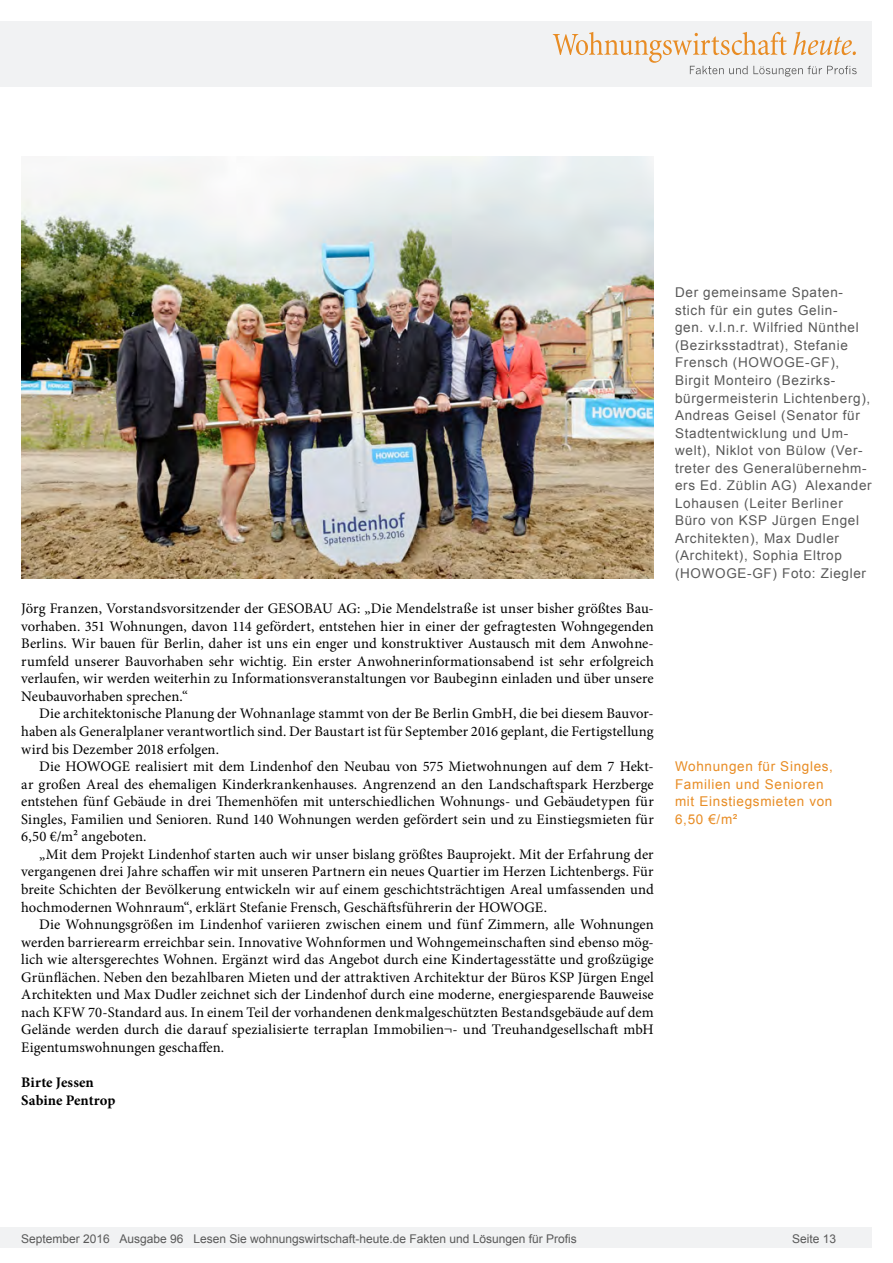
<style>
.page{position:relative;width:893px;height:1263px;background:#fff}
.page>*{position:absolute;margin:0;border:0;box-sizing:border-box;transform-origin:0 0}
.Fliesstext{font:14.7px/17.5px "Minion Pro";letter-spacing:.005em;color:#000;text-align:justify}
.Fließtext_erste_Zeil{font:14.7px/17.5px "Minion Pro";letter-spacing:.005em;color:#000;text-align:justify}
.AUTOR{font:700 14.7px "Minion Pro";color:#000}
.Bildunterschrift{font:13.5px/17.5px "Arial";letter-spacing:.05em;color:#595959}
.Info{font:13.5px/17.5px "Arial";letter-spacing:.05em;color:#e88c24}
.t1{font:12px "Arial";color:#595959}
</style>
<div class="page">
<div style="left:0;top:1227px;width:872px;height:20px;background:#f1f2f3"></div>
<div style="left:0;top:21px;width:872px;height:66px;background:#f1f2f3"></div>
<svg style="left:553px;top:32px;width:304px;height:45px"></svg>
<img style="left:21px;top:157px;width:633px;height:421px">
<p class="Fließtext_erste_Zeil" style="left:21px;top:600px;width:634px">Jörg Franzen, Vorstandsvorsitzender der GESOBAU AG: „Die Mendelstraße ist unser bisher größtes Bau&shy;vorhaben. 351 Wohnungen, davon 114 gefördert, entstehen hier in einer der gefragtesten Wohngegenden Berlins. Wir bauen für Berlin, daher ist uns ein enger und konstruktiver Austausch mit dem Anwohne&shy;rumfeld unserer Bauvorhaben sehr wichtig. Ein erster Anwohnerinformationsabend ist sehr erfolgreich verlaufen, wir werden weiterhin zu Informationsveranstaltungen vor Baubeginn einladen und über unsere Neubauvorhaben sprechen.“</p>
<p class="Fliesstext" style="left:21px;top:705px;width:634px;text-indent:18px">Die architektonische Planung der Wohnanlage stammt von der Be Berlin GmbH, die bei diesem Bauvor&shy;haben als Generalplaner verantwortlich sind. Der Baustart ist für September 2016 geplant, die Fertigstellung wird bis Dezember 2018 erfolgen.</p>
<p class="Fliesstext" style="left:21px;top:758px;width:634px;text-indent:18px">Die HOWOGE realisiert mit dem Lindenhof den Neubau von 575 Mietwohnungen auf dem 7 Hekt&shy;ar großen Areal des ehemaligen Kinderkrankenhauses. Angrenzend an den Landschaftspark Herzberge entstehen fünf Gebäude in drei Themenhöfen mit unterschiedlichen Wohnungs- und Gebäudetypen für Singles, Familien und Senioren. Rund 140 Wohnungen werden gefördert sein und zu Einstiegsmieten für 6,50 €/m² angeboten.</p>
<p class="Fliesstext" style="left:21px;top:845px;width:634px;text-indent:18px">„Mit dem Projekt Lindenhof starten auch wir unser bislang größtes Bauprojekt. Mit der Erfahrung der vergangenen drei Jahre schaffen wir mit unseren Partnern ein neues Quartier im Herzen Lichtenbergs. Für breite Schichten der Bevölkerung entwickeln wir auf einem geschichtsträchtigen Areal umfassenden und hochmodernen Wohnraum“, erklärt Stefanie Frensch, Geschäftsführerin der HOWOGE.</p>
<p class="Fliesstext" style="left:21px;top:916px;width:634px;text-indent:18px">Die Wohnungsgrößen im Lindenhof variieren zwischen einem und fünf Zimmern, alle Wohnungen werden barrierearm erreichbar sein. Innovative Wohnformen und Wohngemeinschaften sind ebenso mög&shy;lich wie altersgerechtes Wohnen. Ergänzt wird das Angebot durch eine Kindertagesstätte und großzügige Grünflächen. Neben den bezahlbaren Mieten und der attraktiven Architektur der Büros KSP Jürgen Engel Architekten und Max Dudler zeichnet sich der Lindenhof durch eine moderne, energiesparende Bauweise nach KFW 70-Standard aus. In einem Teil der vorhandenen denkmalgeschützten Bestandsgebäude auf dem Gelände werden durch die darauf spezialisierte terraplan Immobilien¬- und Treuhandgesellschaft mbH Eigentumswohnungen geschaffen.</p>
<p class="AUTOR" style="left:21px;top:1072px;width:74px">Birte Jessen</p>
<p class="AUTOR" style="left:21px;top:1089px;width:96px">Sabine Pentrop</p>
<p class="Bildunterschrift" style="left:675px;top:284px;width:198px">Der gemeinsame Spaten&shy;stich für ein gutes Gelin-<br>gen. v.l.n.r. Wilfried Nünthel (Bezirksstadtrat), Stefanie<br>Frensch (HOWOGE-GF),<br>Birgit Monteiro (Bezirks&shy;bürgermeisterin Lichtenberg),<br>Andreas Geisel (Senator für<br>Stadtentwicklung und Um&shy;welt), Niklot von Bülow (Ver&shy;treter des Generalübernehm&shy;ers Ed. Züblin AG) Alexander<br>Lohausen (Leiter Berliner<br>Büro von KSP Jürgen Engel<br>Architekten), Max Dudler (Architekt), Sophia Eltrop (HOWOGE-GF) Foto: Ziegler</p>
<p class="Info" style="left:675px;top:758px;width:160px">Wohnungen für Singles,<br>Familien und Senioren mit Einstiegsmieten von<br>6,50 €/m²</p>
<p class="t1" style="left:21px;top:1230px;width:557px">September 2016 Ausgabe 96 Lesen Sie wohnungswirtschaft-heute.de Fakten und Lösungen für Profis</p>
<p class="t1" style="left:792px;top:1231px;width:46px">Seite 13</p>
</div>
